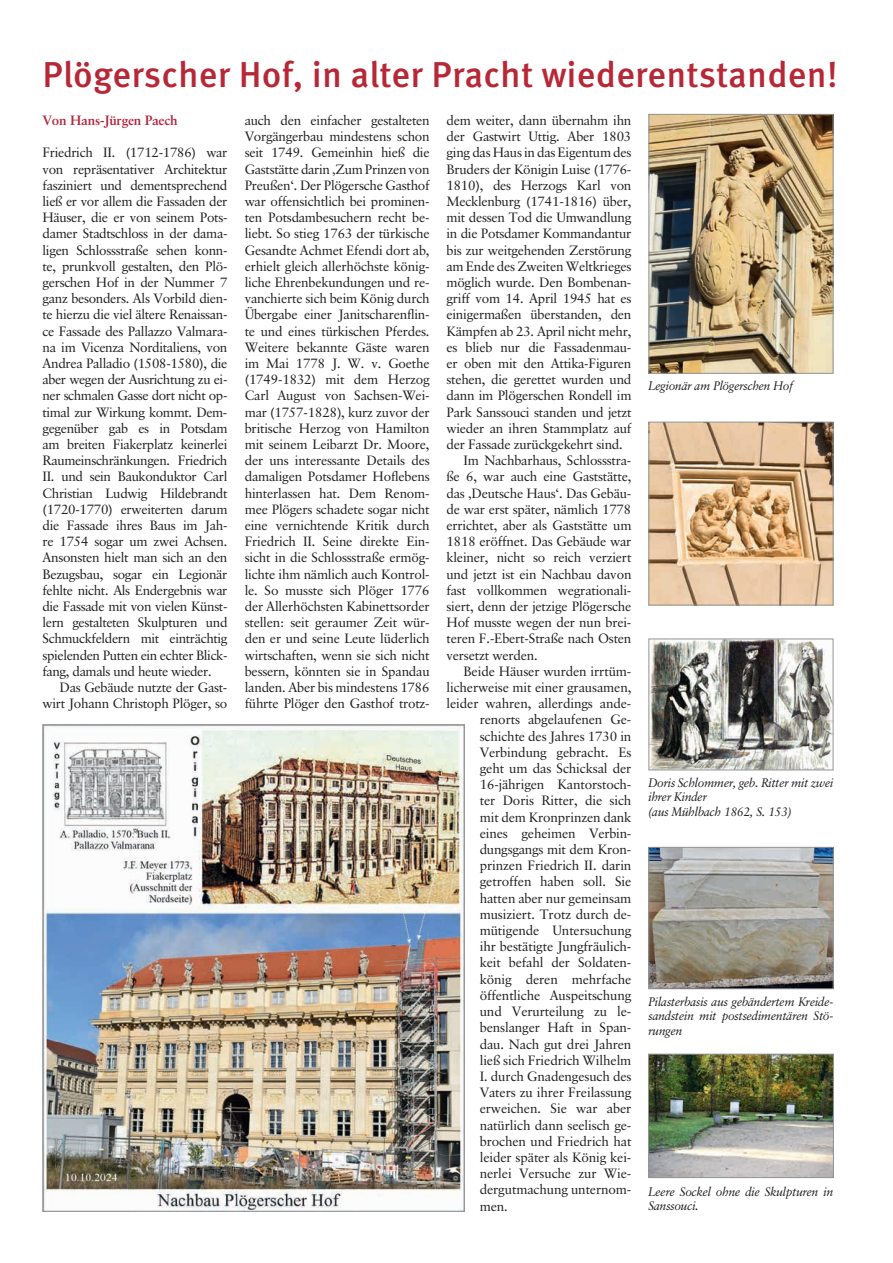
<style>
.page{position:relative;width:893px;height:1263px;background:#fff}
.page>*{position:absolute;margin:0;border:0;box-sizing:border-box;transform-origin:0 0}
.t1{font:500 36px "Meta OT";letter-spacing:.005em;color:#b72837}
.t2{font:13.5px/16.2px "Classical Garamond BT";letter-spacing:-.015em;color:#231f20;text-align:justify}
.t3{font:700 13.5px "Classical Garamond BT";letter-spacing:-.015em;color:#b3233b}
.t4{font:italic 12.3px/14.4px "Classical Garamond BT";letter-spacing:-.015em;color:#231f20}
</style>
<div class="page">
<img style="left:43px;top:724px;width:421px;height:487px">
<img style="left:650px;top:116px;width:181px;height:256px">
<div style="left:648px;top:114px;width:185px;height:260px;border:1px solid #939598"></div>
<img style="left:650px;top:424px;width:181px;height:179px">
<div style="left:648px;top:422px;width:185px;height:183px;border:1px solid #939598"></div>
<img style="left:650px;top:641px;width:181px;height:127px">
<div style="left:648px;top:639px;width:185px;height:131px;border:1px solid #939598"></div>
<img style="left:650px;top:849px;width:182px;height:138px">
<div style="left:648px;top:847px;width:186px;height:142px;border:1px solid #939598"></div>
<img style="left:650px;top:1056px;width:182px;height:120px">
<div style="left:648px;top:1054px;width:186px;height:124px;border:1px solid #939598"></div>
<h1 class="t1" style="left:43px;top:52px;width:797px">Plögerscher Hof, in alter Pracht wiederentstanden!</h1>
<p class="t3" style="left:43px;top:112px;width:137px">Von Hans-Jürgen Paech</p>
<p class="t2" style="left:43px;top:144px;width:186px">Friedrich II. (1712-1786) war von repräsentativer Architektur fasziniert und dementsprechend ließ er vor allem die Fassaden der Häuser, die er von seinem Pots&shy;damer Stadtschloss in der dama&shy;ligen Schlossstraße sehen konn&shy;te, prunkvoll gestalten, den Plö&shy;gerschen Hof in der Nummer 7 ganz besonders. Als Vorbild dien&shy;te hierzu die viel ältere Renaissan&shy;ce Fassade des Pallazzo Valmara&shy;na im Vicenza Norditaliens, von Andrea Palladio (1508-1580), die aber wegen der Ausrichtung zu ei&shy;ner schmalen Gasse dort nicht op&shy;timal zur Wirkung kommt. Dem&shy;gegenüber gab es in Potsdam am breiten Fiakerplatz keinerlei Raumeinschränkungen. Friedrich II. und sein Baukonduktor Carl Christian Ludwig Hildebrandt (1720-1770) erweiterten darum die Fassade ihres Baus im Jah&shy;re 1754 sogar um zwei Achsen.<br>Ansonsten hielt man sich an den Bezugsbau, sogar ein Legionär fehlte nicht. Als Endergebnis war die Fassade mit von vielen Künst&shy;lern gestalteten Skulpturen und Schmuckfeldern mit einträchtig spielenden Putten ein echter Blick&shy;fang, damals und heute wieder.</p>
<p class="t2" style="left:43px;top:679px;width:186px;text-align:right">Das Gebäude nutzte der Gast&shy;wirt Johann Christoph Plöger, so</p>
<p class="t2" style="left:245px;top:112px;width:186px">auch den einfacher gestalteten Vorgängerbau mindestens schon seit 1749. Gemeinhin hieß die Gaststätte darin ‚Zum Prinzen von Preußen‘. Der Plögersche Gasthof war offensichtlich bei prominen&shy;ten Potsdambesuchern recht be&shy;liebt. So stieg 1763 der türkische Gesandte Achmet Efendi dort ab, erhielt gleich allerhöchste könig&shy;liche Ehrenbekundungen und re&shy;vanchierte sich beim König durch Übergabe einer Janitscharenflin&shy;te und eines türkischen Pferdes.<br>Weitere bekannte Gäste waren im Mai 1778 J. W. v. Goethe (1749-1832) mit dem Herzog Carl August von Sachsen-Wei&shy;mar (1757-1828), kurz zuvor der britische Herzog von Hamilton mit seinem Leibarzt Dr. Moore, der uns interessante Details des damaligen Potsdamer Hoflebens hinterlassen hat. Dem Renom&shy;mee Plögers schadete sogar nicht eine vernichtende Kritik durch Friedrich II. Seine direkte Ein&shy;sicht in die Schlossstraße ermög&shy;lichte ihm nämlich auch Kontrol&shy;le. So musste sich Plöger 1776 der Allerhöchsten Kabinettsorder stellen: seit geraumer Zeit wür&shy;den er und seine Leute lüderlich wirtschaften, wenn sie sich nicht bessern, könnten sie in Spandau landen. Aber bis mindestens 1786 führte Plöger den Gasthof trotz-</p>
<p class="t2" style="left:446px;top:112px;width:186px">dem weiter, dann übernahm ihn</p>
<p class="t2" style="left:446px;top:128px;width:186px">der Gastwirt Uttig. Aber 1803</p>
<p class="t2" style="left:446px;top:144px;width:186px">ging das Haus in das Eigentum des</p>
<p class="t2" style="left:446px;top:161px;width:186px">Bruders der Königin Luise (1776-</p>
<p class="t2" style="left:446px;top:177px;width:186px">1810), des Herzogs Karl von</p>
<p class="t2" style="left:446px;top:193px;width:186px">Mecklenburg (1741-1816) über,</p>
<p class="t2" style="left:446px;top:209px;width:186px">mit dessen Tod die Umwandlung</p>
<p class="t2" style="left:446px;top:225px;width:186px">in die Potsdamer Kommandantur</p>
<p class="t2" style="left:446px;top:242px;width:186px">bis zur weitgehenden Zerstörung</p>
<p class="t2" style="left:446px;top:258px;width:186px">am Ende des Zweiten Weltkrieges</p>
<p class="t2" style="left:446px;top:274px;width:186px">möglich wurde. Den Bombenan-</p>
<p class="t2" style="left:446px;top:290px;width:186px">griff vom 14. April 1945 hat es</p>
<p class="t2" style="left:446px;top:306px;width:186px">einigermaßen überstanden, den</p>
<p class="t2" style="left:446px;top:323px;width:186px">Kämpfen ab 23. April nicht mehr,</p>
<p class="t2" style="left:446px;top:339px;width:186px">es blieb nur die Fassadenmau-</p>
<p class="t2" style="left:446px;top:355px;width:186px">er oben mit den Attika-Figuren</p>
<p class="t2" style="left:446px;top:371px;width:186px">stehen, die gerettet wurden und</p>
<p class="t2" style="left:446px;top:387px;width:186px">dann im Plögerschen Rondell im</p>
<p class="t2" style="left:446px;top:404px;width:186px">Park Sanssouci standen und jetzt</p>
<p class="t2" style="left:446px;top:420px;width:186px">wieder an ihren Stammplatz auf</p>
<p class="t2" style="left:446px;top:436px;width:178px">der Fassade zurückgekehrt sind.</p>
<p class="t2" style="left:463px;top:452px;width:169px">Im Nachbarhaus, Schlossstra-</p>
<p class="t2" style="left:446px;top:468px;width:186px">ße 6, war auch eine Gaststätte,</p>
<p class="t2" style="left:446px;top:485px;width:186px">das ‚Deutsche Haus‘. Das Gebäu-</p>
<p class="t2" style="left:446px;top:501px;width:186px">de war erst später, nämlich 1778</p>
<p class="t2" style="left:446px;top:517px;width:186px">errichtet, aber als Gaststätte um</p>
<p class="t2" style="left:446px;top:533px;width:186px">1818 eröffnet. Das Gebäude war</p>
<p class="t2" style="left:446px;top:549px;width:186px">kleiner, nicht so reich verziert</p>
<p class="t2" style="left:446px;top:566px;width:186px">und jetzt ist ein Nachbau davon</p>
<p class="t2" style="left:446px;top:582px;width:186px">fast vollkommen wegrationali-</p>
<p class="t2" style="left:446px;top:598px;width:186px">siert, denn der jetzige Plögersche</p>
<p class="t2" style="left:446px;top:614px;width:186px">Hof musste wegen der nun brei-</p>
<p class="t2" style="left:446px;top:630px;width:186px">teren F.-Ebert-Straße nach Osten</p>
<p class="t2" style="left:446px;top:647px;width:93px">versetzt werden.</p>
<p class="t2" style="left:463px;top:663px;width:169px">Beide Häuser wurden irrtüm-</p>
<p class="t2" style="left:446px;top:679px;width:186px">licherweise mit einer grausamen,</p>
<p class="t2" style="left:446px;top:695px;width:186px">leider wahren, allerdings ande-</p>
<p class="t2" style="left:480px;top:711px;width:153px">renorts abgelaufenen Ge-</p>
<p class="t2" style="left:480px;top:728px;width:153px">schichte des Jahres 1730 in</p>
<p class="t2" style="left:480px;top:744px;width:153px">Verbindung gebracht. Es</p>
<p class="t2" style="left:480px;top:760px;width:153px">geht um das Schicksal der</p>
<p class="t2" style="left:480px;top:776px;width:153px">16-jährigen Kantorstoch-</p>
<p class="t2" style="left:480px;top:792px;width:153px">ter Doris Ritter, die sich</p>
<p class="t2" style="left:480px;top:809px;width:153px">mit dem Kronprinzen dank</p>
<p class="t2" style="left:480px;top:825px;width:153px">eines geheimen Verbin-</p>
<p class="t2" style="left:480px;top:841px;width:153px">dungsgangs mit dem Kron-</p>
<p class="t2" style="left:480px;top:857px;width:153px">prinzen Friedrich II. darin</p>
<p class="t2" style="left:480px;top:873px;width:153px">getroffen haben soll. Sie</p>
<p class="t2" style="left:480px;top:890px;width:153px">hatten aber nur gemeinsam</p>
<p class="t2" style="left:480px;top:906px;width:153px">musiziert. Trotz durch de-</p>
<p class="t2" style="left:480px;top:922px;width:153px">mütigende Untersuchung</p>
<p class="t2" style="left:480px;top:938px;width:153px">ihr bestätigte Jungfräulich-</p>
<p class="t2" style="left:480px;top:954px;width:153px">keit befahl der Soldaten-</p>
<p class="t2" style="left:480px;top:971px;width:153px">könig deren mehrfache</p>
<p class="t2" style="left:480px;top:987px;width:153px">öffentliche Auspeitschung</p>
<p class="t2" style="left:480px;top:1003px;width:153px">und Verurteilung zu le-</p>
<p class="t2" style="left:480px;top:1019px;width:153px">benslanger Haft in Span-</p>
<p class="t2" style="left:480px;top:1035px;width:153px">dau. Nach gut drei Jahren</p>
<p class="t2" style="left:480px;top:1052px;width:153px">ließ sich Friedrich Wilhelm</p>
<p class="t2" style="left:480px;top:1068px;width:153px">I. durch Gnadengesuch des</p>
<p class="t2" style="left:480px;top:1084px;width:153px">Vaters zu ihrer Freilassung</p>
<p class="t2" style="left:480px;top:1100px;width:153px">erweichen. Sie war aber</p>
<p class="t2" style="left:480px;top:1116px;width:153px">natürlich dann seelisch ge-</p>
<p class="t2" style="left:480px;top:1133px;width:153px">brochen und Friedrich hat</p>
<p class="t2" style="left:480px;top:1149px;width:153px">leider später als König kei-</p>
<p class="t2" style="left:480px;top:1165px;width:153px">nerlei Versuche zur Wie-</p>
<p class="t2" style="left:480px;top:1181px;width:153px">dergutmachung unternom-</p>
<p class="t2" style="left:480px;top:1197px;width:30px">men.</p>
<p class="t4" style="left:648px;top:378px;width:146px">Legionär am Plögerschen Hof</p>
<p class="t4" style="left:648px;top:775px;width:186px">Doris Schlommer, geb. Ritter mit zwei ihrer Kinder<br>(aus Mühlbach 1862, S. 153)</p>
<p class="t4" style="left:648px;top:994px;width:186px;text-align:justify">Pilasterbasis aus gebändertem Kreide&shy;sandstein mit postsedimentären Stö&shy;rungen</p>
<p class="t4" style="left:648px;top:1184px;width:186px">Leere Sockel ohne die Skulpturen in<br>Sanssouci.</p>
</div>
